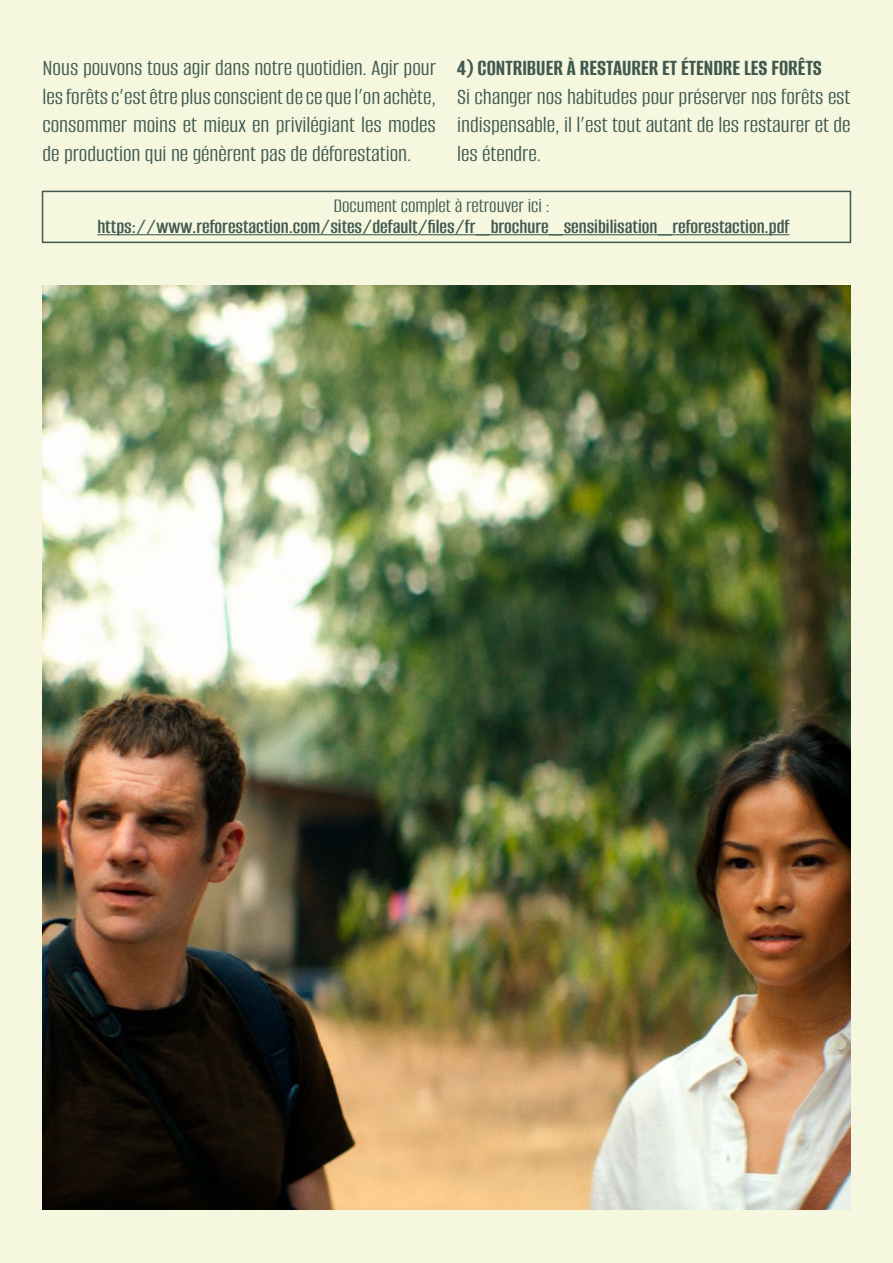
<style>
.page{position:relative;width:893px;height:1263px;background:#f5f7de}
.page>*{position:absolute;margin:0;border:0;box-sizing:border-box;transform-origin:0 0}
.t1{font:24px/28.8px "Alumni Sans";color:#405850;text-align:justify}
.t2{font:700 24px "Alumni Sans";color:#405850;scale:.96 1}
.t3{font:600 21px "Alumni Sans";color:#405850}
.t4{font:21px "Alumni Sans";color:#405850}
</style>
<div class="page">
<div style="left:42px;top:191px;width:809px;height:52px;border:2px solid #405850"></div>
<hr style="left:97px;top:234px;width:693px;height:1px;background:#405850">
<img style="left:43px;top:286px;width:807px;height:924px">
<p class="t1" style="left:43px;top:54px;width:395px">Nous pouvons tous agir dans notre quotidien. Agir pour les forêts c’est être plus conscient de ce que l’on achète, consommer moins et mieux en privilégiant les modes de production qui ne génèrent pas de déforestation.</p>
<p class="t2" style="left:457px;top:54px;width:382px">4) CONTRIBUER À RESTAURER ET ÉTENDRE LES FORÊTS</p>
<p class="t1" style="left:457px;top:83px;width:395px">Si changer nos habitudes pour préserver nos forêts est indispensable, il l’est tout autant de les restaurer et de les étendre.</p>
<p class="t4" style="left:333px;top:194px;width:218px">Document complet à retrouver ici :</p>
<p class="t3" style="left:97px;top:215px;width:694px">https://www.reforestaction.com/sites/default/files/fr_brochure_sensibilisation_reforestaction.pdf</p>
</div>
